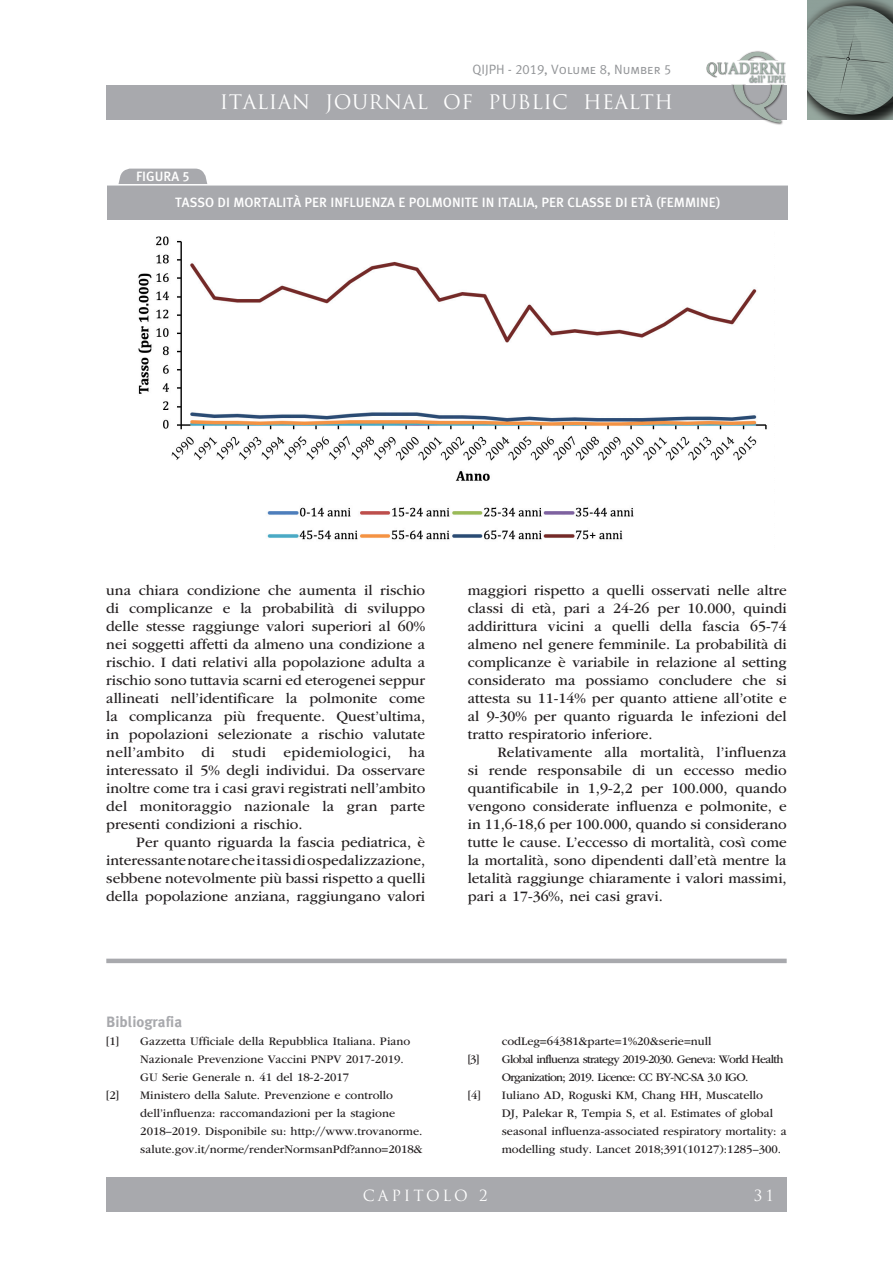
<style>
.page{position:relative;width:893px;height:1263px;background:#fff}
.page>*{position:absolute;margin:0;border:0;box-sizing:border-box;transform-origin:0 0}
.t1{font:19.5px "Trajan Pro";letter-spacing:.02em;color:#fff}
.Testo_Articolo_Garam{font:15px/18px "ITC Garamond Std";color:#231f20;text-align:justify}
.Titoli3{font:700 15px "Meta Plus";color:#a8a9ad}
.Testi_barre_blu_bass{font:15px "Trajan Pro";letter-spacing:.19em;color:#fff}
.Titoli_tabelle_grafi{font:13.5px "Meta Plus Medium Caps";color:#fff}
.t2{font:13.5px "Meta Plus Normal Caps";color:#939598}
.t3{font:12px/18px "ITC Garamond Std";color:#231f20}
.t4{font:12px/18px "ITC Garamond Std";letter-spacing:-.06em;color:#231f20}
</style>
<div class="page">
<img style="left:808px;top:0;width:85px;height:119px">
<div style="left:106px;top:85px;width:681px;height:34px;background:#a8a9ad"></div>
<img style="left:701px;top:51px;width:86px;height:74px">
<div style="left:742px;top:1178px;width:45px;height:34px;background:#a8a9ad"></div>
<div style="left:106px;top:1178px;width:638px;height:34px;background:#a8a9ad"></div>
<svg style="left:118px;top:169px;width:90px;height:15px"></svg>
<div style="left:108px;top:185px;width:680px;height:34px;background:#a8a9ad"></div>
<hr style="left:106px;top:184px;width:687px;height:2px;background:#fff">
<img style="left:138px;top:236px;width:629px;height:304px">
<hr style="left:106px;top:959px;width:681px;height:4px;background:#a8a9ad">
<p class="t2" style="left:472px;top:62px;width:201px">QIJPH - 2019, Volume 8, Number 5</p>
<h1 class="t1" style="left:220px;top:90px;width:455px">ITALIAN JOURNAL OF PUBLIC HEALTH</h1>
<p class="Titoli_tabelle_grafi" style="left:136px;top:169px;width:55px">FIGURA 5</p>
<p class="Titoli_tabelle_grafi" style="left:175px;top:195px;width:547px">TASSO DI MORTALITÀ PER INFLUENZA E POLMONITE IN ITALIA, PER CLASSE DI ETÀ (FEMMINE)</p>
<p class="Testo_Articolo_Garam" style="left:106px;top:581px;width:321px">una chiara condizione che aumenta il rischio di complicanze e la probabilità di sviluppo delle stesse raggiunge valori superiori al 60% nei soggetti affetti da almeno una condizione a rischio. I dati relativi alla popolazione adulta a rischio sono tuttavia scarni ed eterogenei seppur allineati nell’identificare la polmonite come la complicanza più frequente. Quest’ultima, in popolazioni selezionate a rischio valutate nell’ambito di studi epidemiologici, ha interessato il 5% degli individui. Da osservare inoltre come tra i casi gravi registrati nell’ambito del monitoraggio nazionale la gran parte presenti condizioni a rischio.</p>
<p class="Testo_Articolo_Garam" style="left:106px;top:833px;width:320px;text-indent:30px">Per quanto riguarda la fascia pediatrica, è interessante notare che i tassi di ospedalizzazione, sebbene notevolmente più bassi rispetto a quelli della popolazione anziana, raggiungano valori</p>
<p class="Testo_Articolo_Garam" style="left:468px;top:581px;width:320px">maggiori rispetto a quelli osservati nelle altre classi di età, pari a 24-26 per 10.000, quindi addirittura vicini a quelli della fascia 65-74 almeno nel genere femminile. La probabilità di complicanze è variabile in relazione al setting considerato ma possiamo concludere che si attesta su 11-14% per quanto attiene all’otite e al 9-30% per quanto riguarda le infezioni del tratto respiratorio inferiore.</p>
<p class="Testo_Articolo_Garam" style="left:468px;top:743px;width:320px;text-indent:30px">Relativamente alla mortalità, l’influenza si rende responsabile di un eccesso medio quantificabile in 1,9-2,2 per 100.000, quando vengono considerate influenza e polmonite, e in 11,6-18,6 per 100.000, quando si considerano tutte le cause. L’eccesso di mortalità, così come la mortalità, sono dipendenti dall’età mentre la letalità raggiunge chiaramente i valori massimi, pari a 17-36%, nei casi gravi.</p>
<p class="Titoli3" style="left:106px;top:1013px;width:77px">Bibliografia</p>
<p class="t3" style="left:106px;top:1032px;width:14px">[1]</p>
<p class="t3" style="left:140px;top:1032px;width:271px">Gazzetta Ufficiale della Repubblica Italiana. Piano<br>Nazionale Prevenzione Vaccini PNPV 2017-2019.<br>GU Serie Generale n. 41 del 18-2-2017</p>
<p class="t3" style="left:106px;top:1086px;width:14px">[2]</p>
<p class="t3" style="left:140px;top:1086px;width:284px">Ministero della Salute. Prevenzione e controllo dell’influenza: raccomandazioni per la stagione 2018–2019. Disponibile su: http://www.trovanorme. salute.gov.it/norme/renderNormsanPdf?anno=2018&amp;</p>
<p class="t3" style="left:502px;top:1032px;width:211px">codLeg=64381&amp;parte=1%20&amp;serie=null</p>
<p class="t3" style="left:468px;top:1050px;width:13px">[3]</p>
<p class="t4" style="left:502px;top:1050px;width:283px">Global influenza strategy 2019-2030. Geneva: World Health<br>Organization; 2019. Licence: CC BY-NC-SA 3.0 IGO.</p>
<p class="t3" style="left:468px;top:1086px;width:14px">[4]</p>
<p class="t3" style="left:502px;top:1086px;width:286px">Iuliano AD, Roguski KM, Chang HH, Muscatello<br>DJ, Palekar R, Tempia S, et al. Estimates of global seasonal influenza-associated respiratory mortality: a modelling study. Lancet 2018;391(10127):1285–300.</p>
<p class="Testi_barre_blu_bass" style="left:363px;top:1185px;width:126px">CAPITOLO 2</p>
<p class="Testi_barre_blu_bass" style="left:754px;top:1185px;width:22px">31</p>
</div>
